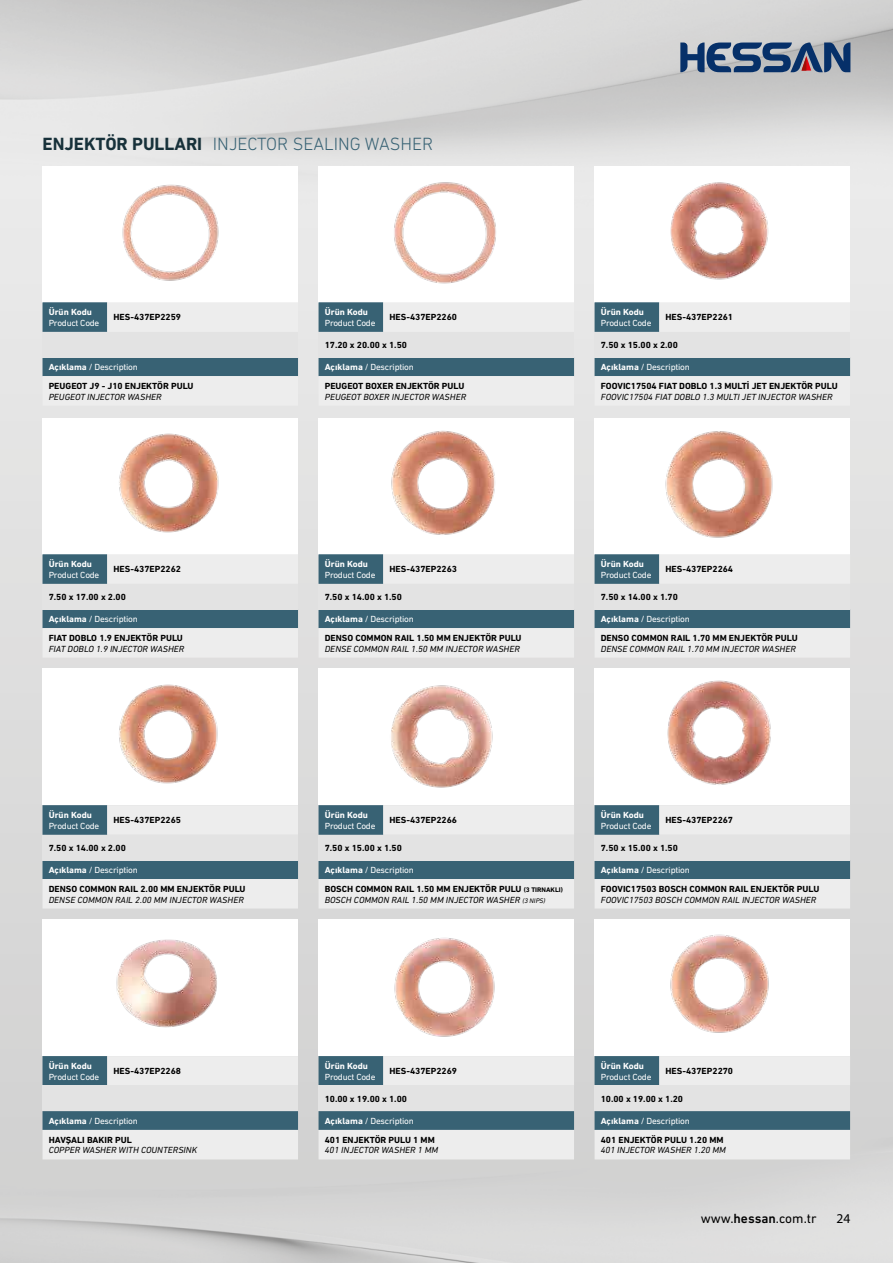
<style>
.page{position:relative;width:893px;height:1263px;background:#fff}
.page>*{position:absolute;margin:0;border:0;box-sizing:border-box;transform-origin:0 0}
.t1{font:300 18px "DIN Next LT Pro";color:#386274}
.t2{font:13.5px "DIN Next LT Pro";color:#000}
.t3{font:13.5px "Myriad Pro";color:#000}
.t4{font:700 9px/18.8px "DIN Next LT Pro";color:#000}
.t5{font:italic 9px "DIN Next LT Pro";color:#000}
.t6{font:9px "DIN Next LT Pro";letter-spacing:-.025em;color:#fff}
.t7{font:700 9px "DIN Next LT Pro";color:#fff}
.s1{font-weight:700;color:#17313a}
.s2{color:#fff}
.s3{font-weight:400;color:#fff}
.s4{font-size:6.75px}
.s5{font-weight:500}
</style>
<div class="page">
<img style="left:0;top:0;width:893px;height:1263px">
<svg style="left:680px;top:43px;width:170px;height:29px;background:#566b8c"></svg>
<div style="left:43px;top:166px;width:255px;height:136px;background:#fff"></div>
<svg style="left:43px;top:302px;width:255px;height:104px;background:#b2bfc5"></svg>
<div style="left:43px;top:332px;width:255px;height:25px;background:#e3e3e3"></div>
<img style="left:122px;top:184px;width:97px;height:97px">
<div style="left:43px;top:418px;width:255px;height:136px;background:#fff"></div>
<svg style="left:43px;top:554px;width:255px;height:104px;background:#b2bfc5"></svg>
<div style="left:43px;top:584px;width:255px;height:25px;background:#e3e3e3"></div>
<img style="left:119px;top:433px;width:100px;height:100px">
<div style="left:43px;top:669px;width:255px;height:136px;background:#fff"></div>
<svg style="left:43px;top:805px;width:255px;height:103px;background:#b1bfc5"></svg>
<div style="left:43px;top:835px;width:255px;height:25px;background:#e3e3e3"></div>
<img style="left:119px;top:684px;width:99px;height:100px">
<div style="left:319px;top:920px;width:255px;height:136px;background:#fff"></div>
<svg style="left:319px;top:1056px;width:255px;height:103px;background:#b0bec4"></svg>
<div style="left:319px;top:1086px;width:255px;height:25px;background:#e3e3e3"></div>
<img style="left:394px;top:937px;width:101px;height:100px">
<div style="left:43px;top:920px;width:255px;height:136px;background:#fff"></div>
<svg style="left:43px;top:1056px;width:255px;height:103px;background:#b0bec4"></svg>
<div style="left:43px;top:1086px;width:255px;height:25px;background:#e3e3e3"></div>
<img style="left:116px;top:939px;width:101px;height:89px">
<div style="left:319px;top:166px;width:255px;height:136px;background:#fff"></div>
<svg style="left:319px;top:302px;width:255px;height:104px;background:#b2bfc5"></svg>
<div style="left:319px;top:332px;width:255px;height:25px;background:#e3e3e3"></div>
<img style="left:394px;top:182px;width:102px;height:102px">
<div style="left:319px;top:418px;width:255px;height:136px;background:#fff"></div>
<svg style="left:319px;top:554px;width:255px;height:104px;background:#b2bfc5"></svg>
<div style="left:319px;top:584px;width:255px;height:25px;background:#e3e3e3"></div>
<img style="left:391px;top:430px;width:104px;height:105px">
<div style="left:319px;top:669px;width:255px;height:136px;background:#fff"></div>
<svg style="left:319px;top:805px;width:255px;height:103px;background:#b1bfc5"></svg>
<div style="left:319px;top:835px;width:255px;height:25px;background:#e3e3e3"></div>
<img style="left:391px;top:685px;width:102px;height:103px">
<div style="left:595px;top:920px;width:255px;height:136px;background:#fff"></div>
<svg style="left:595px;top:1056px;width:255px;height:103px;background:#b0bec4"></svg>
<div style="left:595px;top:1086px;width:255px;height:25px;background:#e3e3e3"></div>
<img style="left:670px;top:934px;width:99px;height:99px">
<div style="left:595px;top:418px;width:255px;height:136px;background:#fff"></div>
<svg style="left:595px;top:554px;width:255px;height:104px;background:#b2bfc5"></svg>
<div style="left:595px;top:584px;width:255px;height:25px;background:#e3e3e3"></div>
<img style="left:665px;top:431px;width:108px;height:107px">
<div style="left:595px;top:669px;width:255px;height:136px;background:#fff"></div>
<svg style="left:595px;top:805px;width:255px;height:103px;background:#b1bfc5"></svg>
<div style="left:595px;top:835px;width:255px;height:25px;background:#e3e3e3"></div>
<img style="left:667px;top:680px;width:104px;height:105px">
<div style="left:595px;top:166px;width:255px;height:136px;background:#fff"></div>
<svg style="left:595px;top:302px;width:255px;height:104px;background:#b2bfc5"></svg>
<div style="left:595px;top:332px;width:255px;height:25px;background:#e3e3e3"></div>
<img style="left:670px;top:182px;width:99px;height:98px">
<h1 class="t1" style="left:43px;top:134px;width:392px"><span class="s1">ENJEKTÖR PULLARI</span> INJECTOR SEALING WASHER</h1>
<p class="t7" style="left:49px;top:307px;width:45px">Ürün Kodu</p>
<p class="t6" style="left:49px;top:318px;width:52px">Product Code</p>
<p class="t4" style="left:113px;top:308px;width:69px">HES-437EP2259</p>
<p class="t4" style="left:49px;top:358px;width:146px"><span class="s2">Açıklama</span> <span class="s3">/ Description<br></span>PEUGEOT J9 - J10 ENJEKTÖR PULU</p>
<p class="t5" style="left:49px;top:391px;width:114px">PEUGEOT INJECTOR WASHER</p>
<p class="t7" style="left:325px;top:307px;width:45px">Ürün Kodu</p>
<p class="t6" style="left:325px;top:318px;width:52px">Product Code</p>
<p class="t4" style="left:389px;top:308px;width:69px">HES-437EP2260</p>
<p class="t4" style="left:325px;top:335px;width:84px">17.20 x 20.00 x 1.50</p>
<p class="t4" style="left:325px;top:358px;width:141px"><span class="s2">Açıklama</span> <span class="s3">/ Description<br></span>PEUGEOT BOXER ENJEKTÖR PULU</p>
<p class="t5" style="left:325px;top:391px;width:143px">PEUGEOT BOXER INJECTOR WASHER</p>
<p class="t7" style="left:601px;top:307px;width:45px">Ürün Kodu</p>
<p class="t6" style="left:601px;top:318px;width:52px">Product Code</p>
<p class="t4" style="left:665px;top:308px;width:69px">HES-437EP2261</p>
<p class="t4" style="left:601px;top:335px;width:79px">7.50 x 15.00 x 2.00</p>
<p class="t4" style="left:601px;top:358px;width:238px"><span class="s2">Açıklama</span> <span class="s3">/ Description<br></span>FOOVIC17504 FIAT DOBLO 1.3 MULTİ JET ENJEKTÖR PULU</p>
<p class="t5" style="left:601px;top:391px;width:233px">FOOVIC17504 FIAT DOBLO 1.3 MULTI JET INJECTOR WASHER</p>
<p class="t7" style="left:49px;top:559px;width:45px">Ürün Kodu</p>
<p class="t6" style="left:49px;top:570px;width:52px">Product Code</p>
<p class="t4" style="left:113px;top:560px;width:69px">HES-437EP2262</p>
<p class="t4" style="left:49px;top:587px;width:79px">7.50 x 17.00 x 2.00</p>
<p class="t4" style="left:49px;top:610px;width:136px"><span class="s2">Açıklama</span> <span class="s3">/ Description<br></span>FIAT DOBLO 1.9 ENJEKTÖR PULU</p>
<p class="t5" style="left:49px;top:643px;width:137px">FIAT DOBLO 1.9 INJECTOR WASHER</p>
<p class="t7" style="left:325px;top:559px;width:45px">Ürün Kodu</p>
<p class="t6" style="left:325px;top:570px;width:52px">Product Code</p>
<p class="t4" style="left:389px;top:560px;width:69px">HES-437EP2263</p>
<p class="t4" style="left:325px;top:587px;width:79px">7.50 x 14.00 x 1.50</p>
<p class="t4" style="left:325px;top:610px;width:198px"><span class="s2">Açıklama</span> <span class="s3">/ Description<br></span>DENSO COMMON RAIL 1.50 MM ENJEKTÖR PULU</p>
<p class="t5" style="left:325px;top:643px;width:197px">DENSE COMMON RAIL 1.50 MM INJECTOR WASHER</p>
<p class="t7" style="left:601px;top:559px;width:45px">Ürün Kodu</p>
<p class="t6" style="left:601px;top:570px;width:52px">Product Code</p>
<p class="t4" style="left:665px;top:560px;width:69px">HES-437EP2264</p>
<p class="t4" style="left:601px;top:587px;width:79px">7.50 x 14.00 x 1.70</p>
<p class="t4" style="left:601px;top:610px;width:198px"><span class="s2">Açıklama</span> <span class="s3">/ Description<br></span>DENSO COMMON RAIL 1.70 MM ENJEKTÖR PULU</p>
<p class="t5" style="left:601px;top:643px;width:197px">DENSE COMMON RAIL 1.70 MM INJECTOR WASHER</p>
<p class="t7" style="left:49px;top:810px;width:45px">Ürün Kodu</p>
<p class="t6" style="left:49px;top:820px;width:52px">Product Code</p>
<p class="t4" style="left:113px;top:811px;width:69px">HES-437EP2265</p>
<p class="t4" style="left:49px;top:838px;width:79px">7.50 x 14.00 x 2.00</p>
<p class="t4" style="left:49px;top:860px;width:198px"><span class="s2">Açıklama</span> <span class="s3">/ Description<br></span>DENSO COMMON RAIL 2.00 MM ENJEKTÖR PULU</p>
<p class="t5" style="left:49px;top:894px;width:197px">DENSE COMMON RAIL 2.00 MM INJECTOR WASHER</p>
<p class="t7" style="left:325px;top:810px;width:45px">Ürün Kodu</p>
<p class="t6" style="left:325px;top:820px;width:52px">Product Code</p>
<p class="t4" style="left:389px;top:811px;width:69px">HES-437EP2266</p>
<p class="t4" style="left:325px;top:838px;width:79px">7.50 x 15.00 x 1.50</p>
<p class="t4" style="left:325px;top:860px;width:240px"><span class="s2">Açıklama</span> <span class="s3">/ Description<br></span>BOSCH COMMON RAIL 1.50 MM ENJEKTÖR PULU <span class="s4">(3 TIRNAKLI)</span></p>
<p class="t5" style="left:325px;top:894px;width:222px">BOSCH COMMON RAIL 1.50 MM INJECTOR WASHER <span class="s4">(3 NIPS)</span></p>
<p class="t7" style="left:601px;top:810px;width:45px">Ürün Kodu</p>
<p class="t6" style="left:601px;top:820px;width:52px">Product Code</p>
<p class="t4" style="left:665px;top:811px;width:69px">HES-437EP2267</p>
<p class="t4" style="left:601px;top:838px;width:79px">7.50 x 15.00 x 1.50</p>
<p class="t4" style="left:601px;top:860px;width:220px"><span class="s2">Açıklama</span> <span class="s3">/ Description<br></span>FOOVIC17503 BOSCH COMMON RAIL ENJEKTÖR PULU</p>
<p class="t5" style="left:601px;top:894px;width:217px">FOOVIC17503 BOSCH COMMON RAIL INJECTOR WASHER</p>
<p class="t7" style="left:49px;top:1060px;width:45px">Ürün Kodu</p>
<p class="t6" style="left:49px;top:1071px;width:52px">Product Code</p>
<p class="t4" style="left:113px;top:1062px;width:69px">HES-437EP2268</p>
<p class="t4" style="left:49px;top:1111px;width:91px"><span class="s2">Açıklama</span> <span class="s3">/ Description<br></span>HAVŞALI BAKIR PUL</p>
<p class="t5" style="left:49px;top:1145px;width:150px">COPPER WASHER WITH COUNTERSINK</p>
<p class="t7" style="left:325px;top:1060px;width:45px">Ürün Kodu</p>
<p class="t6" style="left:325px;top:1071px;width:52px">Product Code</p>
<p class="t4" style="left:389px;top:1062px;width:69px">HES-437EP2269</p>
<p class="t4" style="left:325px;top:1089px;width:84px">10.00 x 19.00 x 1.00</p>
<p class="t4" style="left:325px;top:1111px;width:112px"><span class="s2">Açıklama</span> <span class="s3">/ Description<br></span>401 ENJEKTÖR PULU 1 MM</p>
<p class="t5" style="left:325px;top:1145px;width:115px">401 INJECTOR WASHER 1 MM</p>
<p class="t7" style="left:601px;top:1060px;width:45px">Ürün Kodu</p>
<p class="t6" style="left:601px;top:1071px;width:52px">Product Code</p>
<p class="t4" style="left:665px;top:1062px;width:69px">HES-437EP2270</p>
<p class="t4" style="left:601px;top:1089px;width:84px">10.00 x 19.00 x 1.20</p>
<p class="t4" style="left:601px;top:1111px;width:124px"><span class="s2">Açıklama</span> <span class="s3">/ Description<br></span>401 ENJEKTÖR PULU 1.20 MM</p>
<p class="t5" style="left:601px;top:1145px;width:127px">401 INJECTOR WASHER 1.20 MM</p>
<h2 class="t2" style="left:701px;top:1211px;width:117px">www.<span class="s5">hessan</span>.com.tr</h2>
<h2 class="t3" style="left:837px;top:1210px;width:15px">24</h2>
</div>
